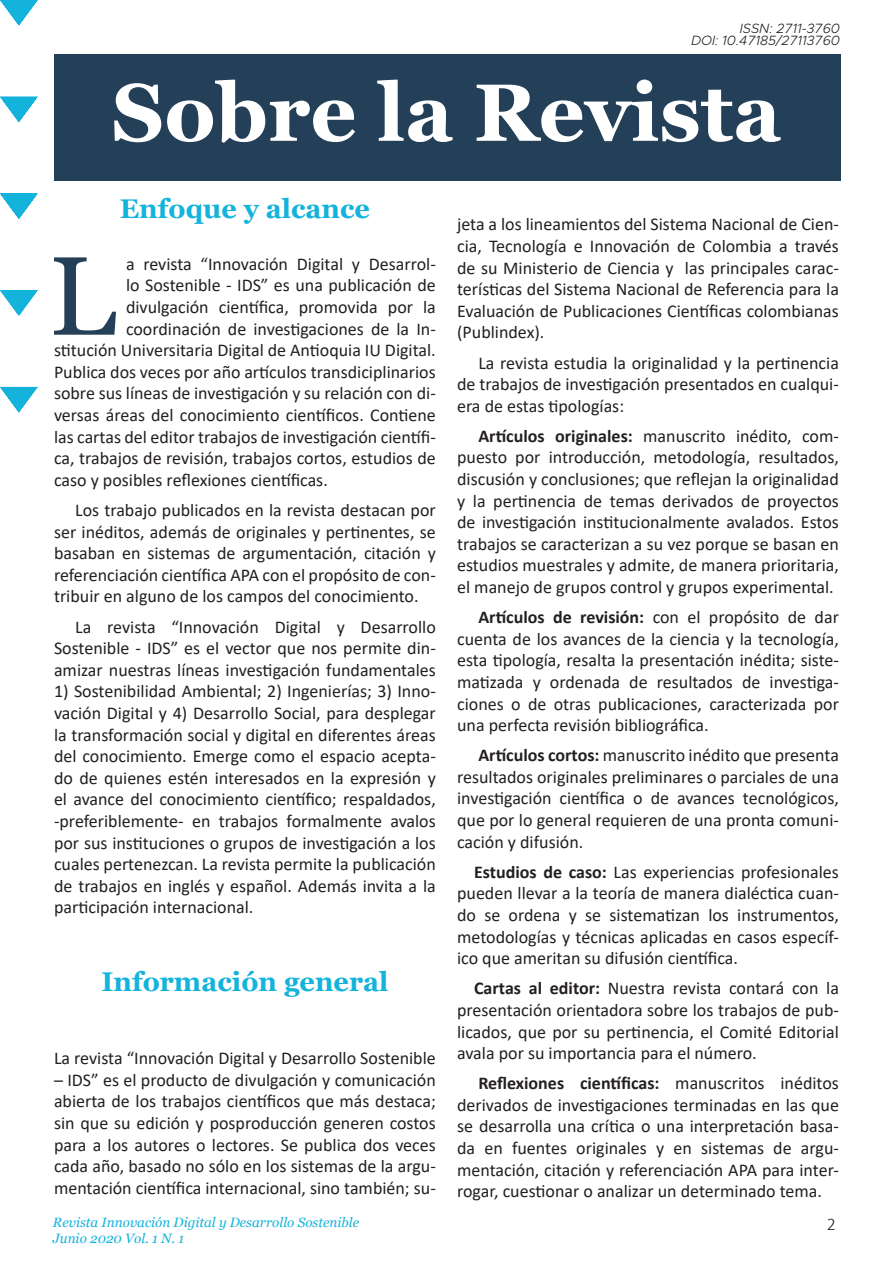
<style>
.page{position:relative;width:893px;height:1263px;background:#fff}
.page>*{position:absolute;margin:0;border:0;box-sizing:border-box;transform-origin:0 0}
.t1{font:111.45px "Georgia";color:#244059}
.t2{font:700 81px "Georgia";color:#fff}
.t3{font:700 27px "Georgia";color:#14b3db}
.t4{font:18px/21.6px "Calibri";color:#231f20;text-align:justify}
.t5{font:300 18px "Calibri";color:#231f20}
.t6{font:italic 13.5px/16.2px "Georgia";color:#14b3db}
.t7{font:italic 300 13.5px/12px "Metropolis";color:#231f20;text-align:right}
.s1{font-weight:700}
</style>
<div class="page">
<svg style="left:0;top:0;width:38px;height:26px"></svg>
<svg style="left:0;top:97px;width:38px;height:25px"></svg>
<svg style="left:0;top:193px;width:38px;height:26px"></svg>
<svg style="left:0;top:290px;width:38px;height:26px"></svg>
<svg style="left:0;top:387px;width:38px;height:25px"></svg>
<div style="left:54px;top:54px;width:786px;height:127px;background:#244059"></div>
<p class="t7" style="left:691px;top:22px;width:151px">ISSN: 2711-3760<br>DOI: 10.47185/27113760</p>
<p class="t2" style="left:112px;top:61px;width:671px">Sobre la Revista</p>
<p class="t3" style="left:120px;top:191px;width:252px">Enfoque y alcance</p>
<p class="t1" style="left:49px;top:229px;width:69px">L</p>
<p class="t4" style="left:126px;top:253px;width:311px">a revista “Innovación Digital y Desarrol-</p>
<p class="t4" style="left:126px;top:274px;width:311px">lo Sostenible - IDS” es una publicación de</p>
<p class="t4" style="left:126px;top:296px;width:311px">divulgación científica, promovida por la</p>
<p class="t4" style="left:126px;top:317px;width:311px">coordinación de investigaciones de la In-</p>
<p class="t4" style="left:54px;top:339px;width:383px">stitución Universitaria Digital de Antioquia IU Digital.</p>
<p class="t4" style="left:54px;top:361px;width:383px">Publica dos veces por año artículos transdiciplinarios</p>
<p class="t4" style="left:54px;top:382px;width:383px">sobre sus líneas de investigación y su relación con di-</p>
<p class="t4" style="left:54px;top:404px;width:383px">versas áreas del conocimiento científicos. Contiene</p>
<p class="t4" style="left:54px;top:425px;width:383px">las cartas del editor trabajos de investigación científi-</p>
<p class="t4" style="left:54px;top:447px;width:383px">ca, trabajos de revisión, trabajos cortos, estudios de</p>
<p class="t4" style="left:54px;top:469px;width:275px">caso y posibles reflexiones científicas.</p>
<p class="t4" style="left:54px;top:499px;width:383px;text-indent:21px">Los trabajo publicados en la revista destacan por ser inéditos, además de originales y pertinentes, se basaban en sistemas de argumentación, citación y referenciación científica APA con el propósito de con&shy;tribuir en alguno de los campos del conocimiento.</p>
<p class="t4" style="left:54px;top:615px;width:383px;text-indent:21px">La revista “Innovación Digital y Desarrollo Sostenible - IDS” es el vector que nos permite din&shy;amizar nuestras líneas investigación fundamentales</p>
<p class="t4" style="left:54px;top:680px;width:383px">1) Sostenibilidad Ambiental; 2) Ingenierías; 3) Inno&shy;vación Digital y 4) Desarrollo Social, para desplegar la transformación social y digital en diferentes áreas del conocimiento. Emerge como el espacio acepta&shy;do de quienes estén interesados en la expresión y el avance del conocimiento científico; respaldados, -preferiblemente- en trabajos formalmente avalos por sus instituciones o grupos de investigación a los cuales pertenezcan. La revista permite la publicación de trabajos en inglés y español. Además invita a la participación internacional.</p>
<p class="t3" style="left:101px;top:964px;width:289px">Información general</p>
<p class="t4" style="left:54px;top:1047px;width:383px">La revista “Innovación Digital y Desarrollo Sostenible</p>
<p class="t4" style="left:54px;top:1068px;width:383px">– IDS” es el producto de divulgación y comunicación abierta de los trabajos científicos que más destaca; sin que su edición y posproducción generen costos para a los autores o lectores. Se publica dos veces cada año, basado no sólo en los sistemas de la argu&shy;mentación científica internacional, sino también; su-</p>
<p class="t6" style="left:53px;top:1214px;width:308px">Revista Innovación Digital y Desarrollo Sostenible<br>Junio 2020 Vol. 1 N. 1</p>
<p class="t4" style="left:457px;top:213px;width:383px">jeta a los lineamientos del Sistema Nacional de Cien&shy;cia, Tecnología e Innovación de Colombia a través de su Ministerio de Ciencia y las principales carac&shy;terísticas del Sistema Nacional de Referencia para la Evaluación de Publicaciones Científicas colombianas (Publindex).</p>
<p class="t4" style="left:457px;top:351px;width:383px;text-indent:21px">La revista estudia la originalidad y la pertinencia de trabajos de investigación presentados en cualqui&shy;era de estas tipologías:</p>
<p class="t4" style="left:457px;top:425px;width:383px;text-indent:21px"><span class="s1">Artículos originales:</span> manuscrito inédito, com&shy;puesto por introducción, metodología, resultados, discusión y conclusiones; que reflejan la originalidad y la pertinencia de temas derivados de proyectos de investigación institucionalmente avalados. Estos trabajos se caracterizan a su vez porque se basan en estudios muestrales y admite, de manera prioritaria, el manejo de grupos control y grupos experimental.</p>
<p class="t4" style="left:457px;top:606px;width:383px;text-indent:21px"><span class="s1">Artículos de revisión:</span> con el propósito de dar cuenta de los avances de la ciencia y la tecnología, esta tipología, resalta la presentación inédita; siste&shy;matizada y ordenada de resultados de investiga&shy;ciones o de otras publicaciones, caracterizada por una perfecta revisión bibliográfica.</p>
<p class="t4" style="left:457px;top:744px;width:383px;text-indent:21px"><span class="s1">Artículos cortos:</span> manuscrito inédito que presenta resultados originales preliminares o parciales de una investigación científica o de avances tecnológicos, que por lo general requieren de una pronta comuni&shy;cación y difusión.</p>
<p class="t4" style="left:457px;top:860px;width:383px;text-indent:17px"><span class="s1">Estudios de caso:</span> Las experiencias profesionales pueden llevar a la teoría de manera dialéctica cuan&shy;do se ordena y se sistematizan los instrumentos, metodologías y técnicas aplicadas en casos específ&shy;ico que ameritan su difusión científica.</p>
<p class="t4" style="left:457px;top:977px;width:383px;text-indent:17px"><span class="s1">Cartas al editor:</span> Nuestra revista contará con la presentación orientadora sobre los trabajos de pub&shy;licados, que por su pertinencia, el Comité Editorial avala por su importancia para el número.</p>
<p class="t4" style="left:457px;top:1072px;width:383px;text-indent:21px"><span class="s1">Reflexiones científicas:</span> manuscritos inéditos derivados de investigaciones terminadas en las que se desarrolla una crítica o una interpretación basa&shy;da en fuentes originales y en sistemas de argu&shy;mentación, citación y referenciación APA para inter&shy;rogar, cuestionar o analizar un determinado tema.</p>
<p class="t5" style="left:827px;top:1213px;width:11px">2</p>
</div>
